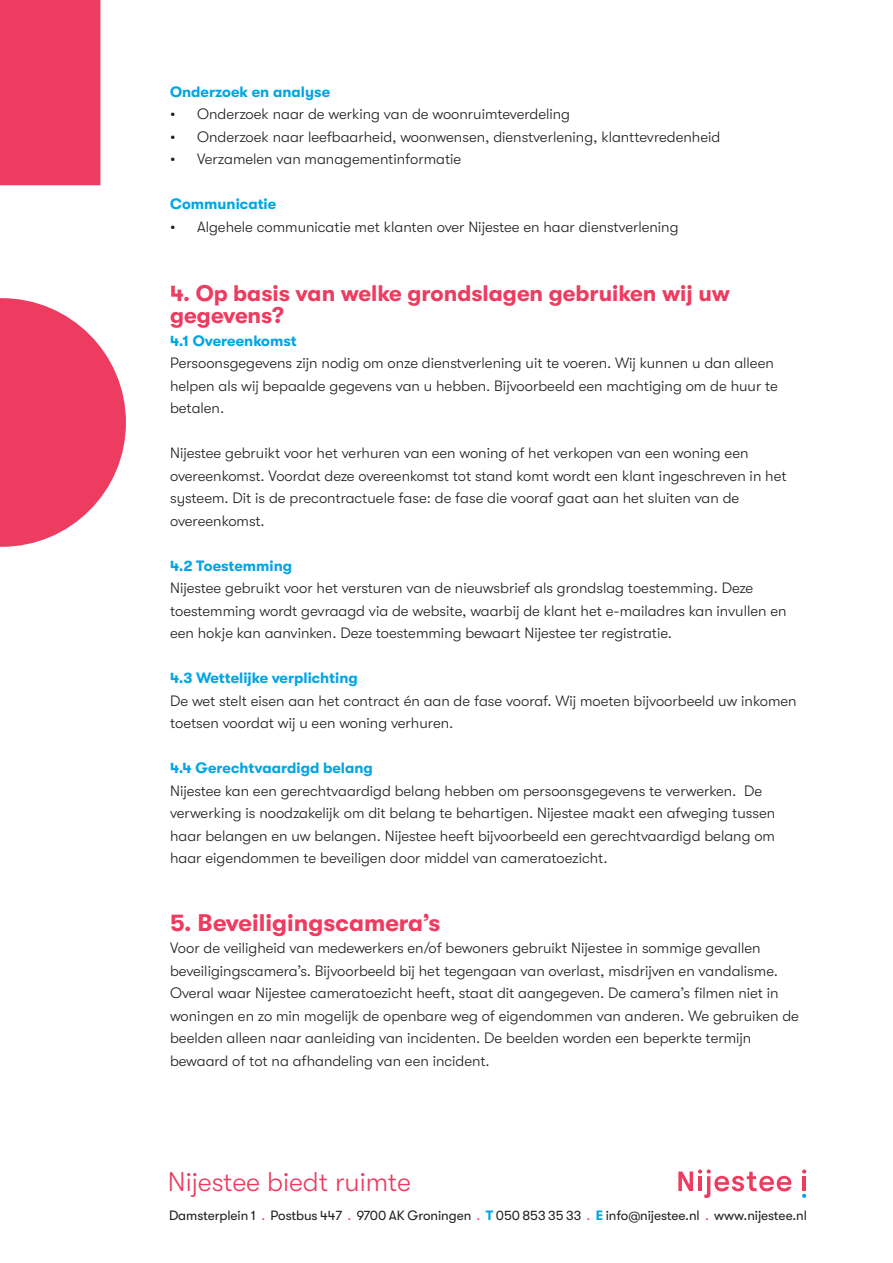
<style>
.page{position:relative;width:893px;height:1263px;background:#fff}
.page>*{position:absolute;margin:0;border:0;box-sizing:border-box;transform-origin:0 0}
.t1{font:300 27px "GT Walsheim";color:#ee3b60}
.t2{font:700 24px "GT Walsheim";color:#ee3b60}
.t3{font:700 22.5px "GT Walsheim";color:#ee3b60}
.t4{font:300 15px/22.5px "GT Walsheim";color:#231f20}
.t5{font:700 15px "GT Walsheim";color:#00a6e4}
.t6{font:13.5px "GT Walsheim";letter-spacing:-.005em;color:#231f20}
.s1{color:#ee3b60}
.s2{font-weight:700;color:#00a6e4}
</style>
<div class="page">
<svg style="left:0;top:0;width:126px;height:547px;fill:#ee3b60"></svg>
<svg style="left:678px;top:1169px;width:113px;height:29px"></svg>
<hr style="left:802px;top:1176px;width:4px;height:15px;background:#ee3b60">
<svg style="left:802px;top:1169px;width:4px;height:4px"></svg>
<svg style="left:802px;top:1194px;width:4px;height:4px"></svg>
<p class="t5" style="left:170px;top:83px;width:162px">Onderzoek en analyse</p>
<p class="t4" style="left:170px;top:103px;width:401px">• Onderzoek naar de werking van de woonruimteverdeling</p>
<p class="t4" style="left:170px;top:125px;width:552px">• Onderzoek naar leefbaarheid, woonwensen, dienstverlening, klanttevredenheid</p>
<p class="t4" style="left:170px;top:148px;width:293px">• Verzamelen van managementinformatie</p>
<p class="t5" style="left:170px;top:195px;width:108px">Communicatie</p>
<p class="t4" style="left:170px;top:215px;width:510px">• Algehele communicatie met klanten over Nijestee en haar dienstverlening</p>
<p class="t3" style="left:170px;top:280px;width:562px">4. Op basis van welke grondslagen gebruiken wij uw</p>
<p class="t3" style="left:170px;top:303px;width:115px">gegevens?</p>
<p class="t5" style="left:170px;top:332px;width:128px">4.1 Overeenkomst</p>
<p class="t4" style="left:170px;top:352px;width:609px">Persoonsgegevens zijn nodig om onze dienstverlening uit te voeren. Wij kunnen u dan alleen helpen als wij bepaalde gegevens van u hebben. Bijvoorbeeld een machtiging om de huur te betalen.</p>
<p class="t4" style="left:170px;top:442px;width:580px">Nijestee gebruikt voor het verhuren van een woning of het verkopen van een woning een</p>
<p class="t4" style="left:170px;top:464px;width:618px">overeenkomst. Voordat deze overeenkomst tot stand komt wordt een klant ingeschreven in het systeem. Dit is de precontractuele fase: de fase die vooraf gaat aan het sluiten van de</p>
<p class="t4" style="left:170px;top:509px;width:96px">overeenkomst.</p>
<p class="t5" style="left:170px;top:557px;width:124px">4.2 Toestemming</p>
<p class="t4" style="left:170px;top:577px;width:585px">Nijestee gebruikt voor het versturen van de nieuwsbrief als grondslag toestemming. Deze</p>
<p class="t4" style="left:170px;top:599px;width:618px">toestemming wordt gevraagd via de website, waarbij de klant het e-mailadres kan invullen en een hokje kan aanvinken. Deze toestemming bewaart Nijestee ter registratie.</p>
<p class="t5" style="left:170px;top:670px;width:189px">4.3 Wettelijke verplichting</p>
<p class="t4" style="left:170px;top:689px;width:628px">De wet stelt eisen aan het contract én aan de fase vooraf. Wij moeten bijvoorbeeld uw inkomen toetsen voordat wij u een woning verhuren.</p>
<p class="t5" style="left:170px;top:760px;width:204px">4.4 Gerechtvaardigd belang</p>
<p class="t4" style="left:170px;top:779px;width:607px">Nijestee kan een gerechtvaardigd belang hebben om persoonsgegevens te verwerken. De verwerking is noodzakelijk om dit belang te behartigen. Nijestee maakt een afweging tussen haar belangen en uw belangen. Nijestee heeft bijvoorbeeld een gerechtvaardigd belang om haar eigendommen te beveiligen door middel van cameratoezicht.</p>
<p class="t2" style="left:170px;top:909px;width:272px">5. Beveiligingscamera’s</p>
<p class="t4" style="left:170px;top:937px;width:630px">Voor de veiligheid van medewerkers en/of bewoners gebruikt Nijestee in sommige gevallen beveiligingscamera’s. Bijvoorbeeld bij het tegengaan van overlast, misdrijven en vandalisme.<br>Overal waar Nijestee cameratoezicht heeft, staat dit aangegeven. De camera’s filmen niet in woningen en zo min mogelijk de openbare weg of eigendommen van anderen. We gebruiken de beelden alleen naar aanleiding van incidenten. De beelden worden een beperkte termijn</p>
<p class="t4" style="left:170px;top:1049px;width:321px">bewaard of tot na afhandeling van een incident.</p>
<p class="t1" style="left:168px;top:1167px;width:244px">Nijestee biedt ruimte</p>
<p class="t6" style="left:169px;top:1208px;width:639px">Damsterplein 1 <span class="s1">.</span> Postbus 447 <span class="s1">.</span> 9700 AK Groningen <span class="s1">.</span> <span class="s2">T</span> 050 853 35 33 <span class="s1">.</span> <span class="s2">E</span> info@nijestee.nl <span class="s1">.</span> www.nijestee.nl</p>
</div>
